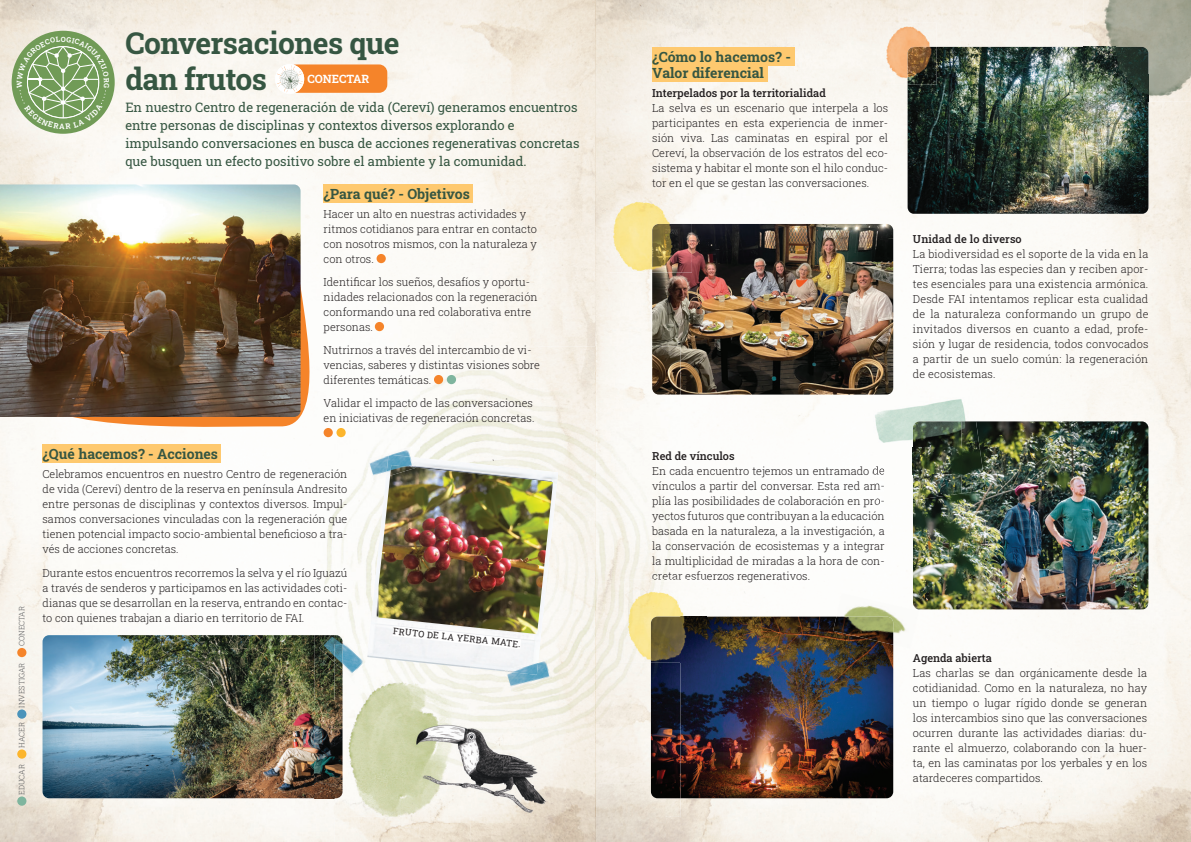
<style>
.page{position:relative;width:1191px;height:842px;background:#fff}
.page>*{position:absolute;margin:0;border:0;box-sizing:border-box;transform-origin:0 0}
.t1{font:700 30px/36px "Roboto Slab";letter-spacing:-.02em;color:#365642}
.t2{font:700 14px/16.8px "Roboto Slab";color:#365642}
.t3{font:13px/18px "Roboto Slab";color:#365642}
.t4{font:700 11.4px "Roboto Slab";color:#fff}
.t5{font:300 11px/15px "Roboto Slab";color:#231f20;text-align:justify}
.t6{font:500 11px "Roboto Slab";color:#231f20}
.t7{font:9px "Roboto Slab";color:#231f20}
.t8{font:300 7.5px "Roboto Slab";color:#57585a}
.t9{font:700 7.2px "Roboto Slab";color:#fff}
</style>
<div class="page">
<img style="left:0;top:807px;width:595px;height:35px">
<img style="left:0;top:417px;width:221px;height:249px">
<img style="left:0;top:772px;width:315px;height:35px">
<img style="left:0;top:666px;width:43px;height:106px">
<img style="left:1121px;top:101px;width:70px;height:601px">
<img style="left:911px;top:702px;width:280px;height:140px">
<img style="left:919px;top:609px;width:202px;height:93px">
<img style="left:876px;top:214px;width:105px;height:137px">
<img style="left:893px;top:351px;width:53px;height:39px">
<img style="left:706px;top:616px;width:130px;height:1px">
<img style="left:666px;top:798px;width:210px;height:44px">
<img style="left:596px;top:246px;width:56px;height:134px">
<img style="left:596px;top:817px;width:70px;height:25px">
<img style="left:595px;top:0;width:1px;height:842px">
<img style="left:652px;top:179px;width:216px;height:11px">
<img style="left:680px;top:579px;width:27px;height:1px">
<img style="left:652px;top:224px;width:241px;height:171px">
<img style="left:651px;top:617px;width:242px;height:181px">
<img style="left:43px;top:635px;width:272px;height:163px">
<img style="left:907px;top:47px;width:241px;height:167px">
<img style="left:913px;top:421px;width:235px;height:188px">
<img style="left:420px;top:346px;width:175px;height:134px">
<img style="left:525px;top:480px;width:70px;height:269px">
<img style="left:565px;top:749px;width:30px;height:68px">
<img style="left:323px;top:346px;width:97px;height:168px">
<img style="left:318px;top:514px;width:50px;height:130px">
<img style="left:315px;top:700px;width:19px;height:117px">
<img style="left:596px;top:380px;width:84px;height:201px">
<img style="left:596px;top:783px;width:84px;height:34px">
<img style="left:596px;top:581px;width:55px;height:202px">
<img style="left:595px;top:346px;width:1px;height:471px">
<img style="left:652px;top:346px;width:28px;height:49px">
<img style="left:315px;top:635px;width:19px;height:65px">
<img style="left:652px;top:481px;width:28px;height:11px">
<div style="left:323px;top:185px;width:150px;height:18px;background:#fec96f"></div>
<div style="left:376px;top:254px;width:10px;height:9px;background:#f5842a;border-radius:50%"></div>
<div style="left:375px;top:322px;width:9px;height:9px;background:#f5842a;border-radius:50%"></div>
<div style="left:434px;top:375px;width:9px;height:9px;background:#f5842a;border-radius:50%"></div>
<div style="left:447px;top:375px;width:9px;height:9px;background:#7fb59e;border-radius:50%"></div>
<div style="left:323px;top:428px;width:10px;height:9px;background:#f5842a;border-radius:50%"></div>
<div style="left:336px;top:428px;width:10px;height:9px;background:#fcb52c;border-radius:50%"></div>
<div style="left:652px;top:47px;width:142px;height:18px;background:#fec96f"></div>
<div style="left:652px;top:64px;width:115px;height:18px;background:#fec96f"></div>
<div style="left:43px;top:445px;width:178px;height:18px;background:#fec96f"></div>
<img style="left:368px;top:457px;width:190px;height:214px">
<img style="left:378px;top:467px;width:175px;height:167px">
<img style="left:505px;top:658px;width:48px;height:34px">
<img style="left:505px;top:660px;width:33px;height:15px">
<img style="left:367px;top:447px;width:45px;height:34px">
<img style="left:386px;top:454px;width:29px;height:23px">
<img style="left:390px;top:465px;width:25px;height:11px">
<img style="left:331px;top:632px;width:16px;height:12px">
<img style="left:319px;top:635px;width:23px;height:27px">
<img style="left:863px;top:390px;width:113px;height:114px">
<img style="left:913px;top:421px;width:48px;height:79px">
<img style="left:961px;top:421px;width:22px;height:53px">
<img style="left:961px;top:474px;width:24px;height:19px">
<svg style="left:872px;top:466px;width:12px;height:39px"></svg>
<img style="left:334px;top:668px;width:136px;height:174px">
<img style="left:334px;top:670px;width:8px;height:128px">
<img style="left:367px;top:644px;width:103px;height:24px">
<img style="left:342px;top:644px;width:24px;height:34px">
<img style="left:334px;top:644px;width:8px;height:26px">
<img style="left:883px;top:23px;width:53px;height:62px">
<img style="left:907px;top:47px;width:29px;height:38px">
<img style="left:610px;top:190px;width:82px;height:83px">
<img style="left:652px;top:224px;width:40px;height:49px">
<img style="left:624px;top:580px;width:82px;height:82px">
<img style="left:652px;top:580px;width:54px;height:2px">
<img style="left:1083px;top:0;width:108px;height:101px">
<img style="left:1083px;top:47px;width:65px;height:54px">
<svg style="left:30px;top:212px;width:293px;height:224px"></svg>
<img style="left:0;top:184px;width:300px;height:233px">
<svg style="left:392px;top:626px;width:129px;height:23px"></svg>
<div style="left:17px;top:796px;width:9px;height:10px;background:#7fb59e;border-radius:50%"></div>
<div style="left:17px;top:749px;width:9px;height:10px;background:#fcb52c;border-radius:50%"></div>
<div style="left:17px;top:709px;width:9px;height:10px;background:#4a93ba;border-radius:50%"></div>
<div style="left:17px;top:648px;width:9px;height:9px;background:#f5842a;border-radius:50%"></div>
<img style="left:836px;top:593px;width:83px;height:56px">
<img style="left:833px;top:617px;width:60px;height:28px">
<img style="left:403px;top:723px;width:162px;height:99px">
<div style="left:12px;top:31px;width:103px;height:103px;background:#719b57;border-radius:50%"></div>
<div style="left:288px;top:64px;width:99px;height:29px;background:#f5842a;border-radius:8px"></div>
<div style="left:275px;top:64px;width:29px;height:30px;background:#fff;border-radius:15px"></div>
<svg style="left:277px;top:65px;width:26px;height:27px"></svg>
<img style="left:280px;top:70px;width:19px;height:19px">
<svg style="left:17px;top:37px;width:92px;height:92px"></svg>
<p class="t8" style="left:17px;top:646px;width:41px;rotate:-90deg">CONECTAR</p>
<p class="t8" style="left:17px;top:708px;width:47px;rotate:-90deg">INVESTIGAR</p>
<p class="t8" style="left:17px;top:748px;width:27px;rotate:-90deg">HACER</p>
<p class="t8" style="left:17px;top:795px;width:32px;rotate:-90deg">EDUCAR</p>
<p class="t9" style="left:61px;top:34px;width:7px">O</p>
<h1 class="t1" style="left:125px;top:25px;width:276px">Conversaciones que dan frutos</h1>
<p class="t3" style="left:125px;top:98px;width:455px">En nuestro Centro de regeneración de vida (Cereví) generamos encuentros entre personas de disciplinas y contextos diversos explorando e impulsando conversaciones en busca de acciones regenerativas concretas que busquen un efecto positivo sobre el ambiente y la comunidad.</p>
<p class="t4" style="left:307px;top:71px;width:63px">CONECTAR</p>
<p class="t2" style="left:323px;top:185px;width:148px">¿Para qué? - Objetivos</p>
<p class="t5" style="left:323px;top:206px;width:215px;text-align:left">Hacer un alto en nuestras actividades y ritmos cotidianos para entrar en contacto con nosotros mismos, con la naturaleza y con otros.</p>
<p class="t5" style="left:323px;top:274px;width:215px;text-align:left">Identificar los sueños, desafíos y oportu&shy;nidades relacionados con la regeneración conformando una red colaborativa entre personas.</p>
<p class="t5" style="left:323px;top:342px;width:218px;text-align:left">Nutrirnos a través del intercambio de vi&shy;vencias, saberes y distintas visiones sobre diferentes temáticas.</p>
<p class="t5" style="left:323px;top:395px;width:212px">Validar el impacto de las conversaciones en iniciativas de regeneración concretas.</p>
<p class="t2" style="left:43px;top:445px;width:177px">¿Qué hacemos? - Acciones</p>
<p class="t5" style="left:43px;top:467px;width:306px">Celebramos encuentros en nuestro Centro de regeneración de vida (Cereví) dentro de la reserva en península Andresito entre personas de disciplinas y contextos diversos. Impul&shy;samos conversaciones vinculadas con la regeneración que tienen potencial impacto socio-ambiental beneficioso a tra&shy;vés de acciones concretas.</p>
<p class="t5" style="left:43px;top:566px;width:306px">Durante estos encuentros recorremos la selva y el río Iguazú a través de senderos y participamos en las actividades coti&shy;dianas que se desarrollan en la reserva, entrando en contac&shy;to con quienes trabajan a diario en territorio de FAI.</p>
<p class="t7" style="left:394px;top:625px;width:130px;rotate:6deg">FRUTO DE LA YERBA MATE.</p>
<p class="t2" style="left:652px;top:48px;width:140px">¿Cómo lo hacemos? -<br>Valor diferencial</p>
<p class="t6" style="left:652px;top:86px;width:175px">Interpelados por la territorialidad</p>
<p class="t5" style="left:652px;top:101px;width:237px">La selva es un escenario que interpela a los participantes en esta experiencia de inmer&shy;sión viva. Las caminatas en espiral por el Cereví, la observación de los estratos del eco&shy;sistema y habitar el monte son el hilo conduc&shy;tor en el que se gestan las conversaciones.</p>
<p class="t6" style="left:913px;top:231px;width:110px">Unidad de lo diverso</p>
<p class="t5" style="left:913px;top:246px;width:237px">La biodiversidad es el soporte de la vida en la Tierra; todas las especies dan y reciben apor&shy;tes esenciales para una existencia armónica.<br>Desde FAI intentamos replicar esta cualidad de la naturaleza conformando un grupo de invitados diversos en cuanto a edad, profe&shy;sión y lugar de residencia, todos convocados a partir de un suelo común: la regeneración de ecosistemas.</p>
<p class="t6" style="left:652px;top:448px;width:84px">Red de vínculos</p>
<p class="t5" style="left:652px;top:463px;width:234px">En cada encuentro tejemos un entramado de vínculos a partir del conversar. Esta red am&shy;plía las posibilidades de colaboración en pro&shy;yectos futuros que contribuyan a la educación basada en la naturaleza, a la investigación, a la conservación de ecosistemas y a integrar la multiplicidad de miradas a la hora de con&shy;cretar esfuerzos regenerativos.</p>
<p class="t6" style="left:913px;top:650px;width:81px">Agenda abierta</p>
<p class="t5" style="left:913px;top:665px;width:236px">Las charlas se dan orgánicamente desde la cotidianidad. Como en la naturaleza, no hay un tiempo o lugar rígido donde se generan los intercambios sino que las conversaciones ocurren durante las actividades diarias: du&shy;rante el almuerzo, colaborando con la huer&shy;ta, en las caminatas por los yerbales y en los atardeceres compartidos.</p>
</div>
